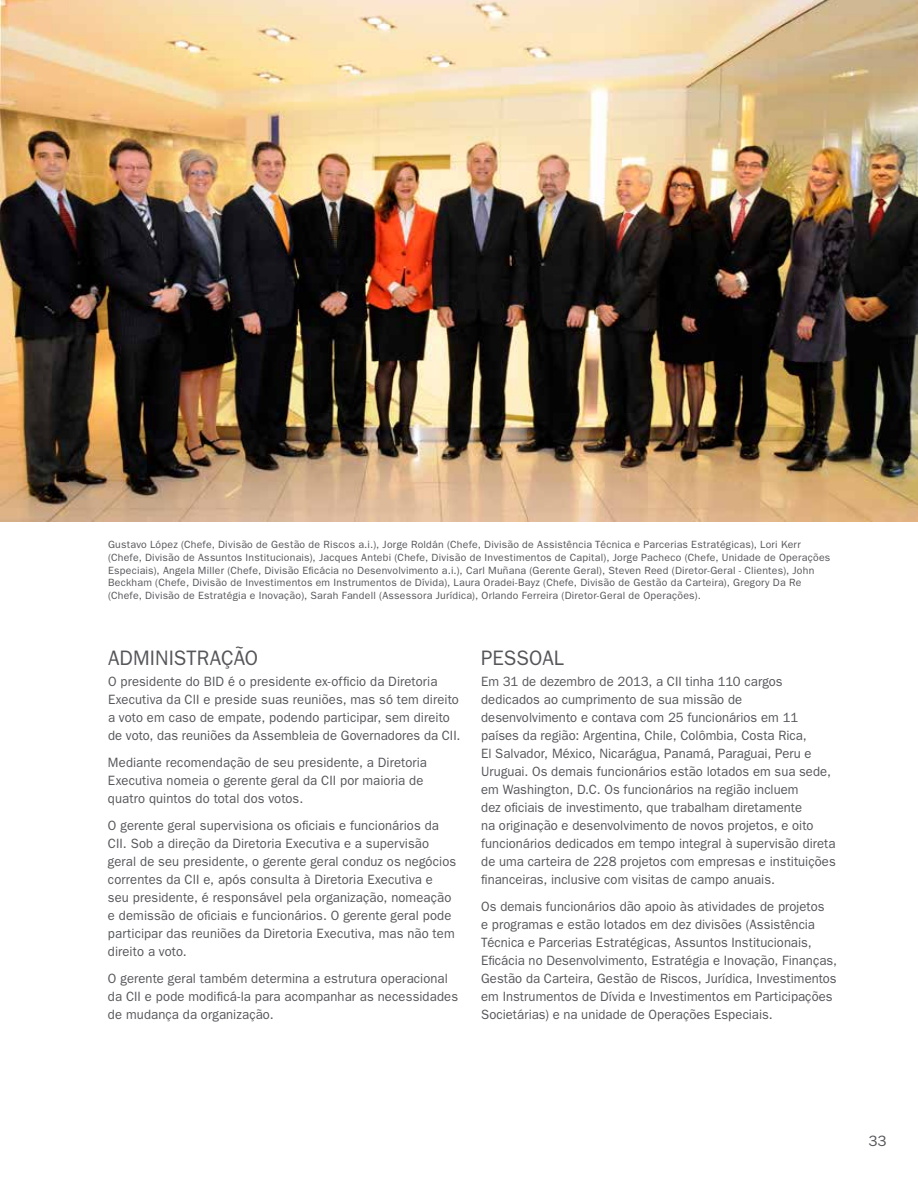
<style>
.page{position:relative;width:918px;height:1188px;background:#fff}
.page>*{position:absolute;margin:0;border:0;box-sizing:border-box;transform-origin:0 0}
.t1{font:21px "Franklin Gothic";letter-spacing:.005em;color:#55565a;scale:.96 1}
.t2{font:15px "Franklin Gothic";color:#55565a}
.t3{font:13.5px/18px "Franklin Gothic";letter-spacing:.01em;color:#55565a;scale:.96 1}
.t4{font:10.5px/12.6px "Franklin Gothic";letter-spacing:.025em;color:#55565a}
</style>
<div class="page">
<img style="left:0;top:0;width:918px;height:522px">
<p class="t4" style="left:108px;top:538px;width:724px">Gustavo López (Chefe, Divisão de Gestão de Riscos a.i.), Jorge Roldán (Chefe, Divisão de Assistência Técnica e Parcerias Estratégicas), Lori Kerr (Chefe, Divisão de Assuntos I nstitucionais), Jacques Antebi (Chefe, Divisão de I nvestimentos de Capital), Jorge Pacheco (Chefe, U nidade de Operações Especiais), Angela M iller (Chefe, Divisão Eficácia no Desenvolvimento a.i.), Carl M uñana (Gerente Geral), Steven Reed (Diretor-Geral - Clientes), John Beckham (Chefe, Divisão de I nvestimentos em I nstrumentos de Dívida), Laura Oradei-Bayz (Chefe, Divisão de Gestão da Carteira), Gregory Da Re (Chefe, Divisão de Estratégia e I novação), Sarah Fandell (Assessora Jurídica), Orlando Ferreira (Diretor-Geral de Operações).</p>
<h1 class="t1" style="left:108px;top:646px;width:158px">Administração</h1>
<p class="t3" style="left:108px;top:672px;width:369px">O presidente do BI D é o presidente ex-officio da Diretoria Executiva da CII e preside suas reuniões, mas só tem direito a voto em caso de empate, podendo participar, sem direito de voto, das reuniões da Assembleia de Governadores da CII .</p>
<p class="t3" style="left:108px;top:753px;width:334px">Mediante recomendação de seu presidente, a Diretoria<br>Executiva nomeia o gerente geral da CII por maioria de quatro quintos do total dos votos.</p>
<p class="t3" style="left:108px;top:816px;width:364px">O gerente geral supervisiona os oficiais e funcionários da<br>CII . Sob a direção da Diretoria Executiva e a supervisão geral de seu presidente, o gerente geral conduz os negócios correntes da CII e, após consulta à Diretoria Executiva e seu presidente, é responsável pela organização, nomeação e demissão de oficiais e funcionários. O gerente geral pode participar das reuniões da Diretoria Executiva, mas não tem direito a voto.</p>
<p class="t3" style="left:108px;top:969px;width:366px">O gerente geral também determina a estrutura operacional da CII e pode modificá-la para acompanhar as necessidades de mudança da organização.</p>
<h1 class="t1" style="left:481px;top:646px;width:88px">Pessoal</h1>
<p class="t3" style="left:481px;top:672px;width:371px">Em 31 de dezembro de 2013, a CII tinha 110 cargos dedicados ao cumprimento de sua missão de desenvolvimento e contava com 25 funcionários em 11 países da região: Argentina, Chile, Colômbia, Costa Rica,<br>El Salvador, México, N icarágua, Panamá, Paraguai, Peru e<br>U ruguai. Os demais funcionários estão lotados em sua sede, em Washington, D.C. Os funcionários na região incluem<br>dez oficiais de investimento, que trabalham diretamente<br>na originação e desenvolvimento de novos projetos, e oito funcionários dedicados em tempo integral à supervisão direta de uma carteira de 228 projetos com empresas e instituições financeiras, inclusive com visitas de campo anuais.</p>
<p class="t3" style="left:481px;top:897px;width:372px">Os demais funcionários dão apoio às atividades de projetos<br>e programas e estão lotados em dez divisões (Assistência Técnica e Parcerias Estratégicas, Assuntos I nstitucionais, Eficácia no Desenvolvimento, Estratégia e I novação, Finanças, Gestão da Carteira, Gestão de Riscos, Jurídica, I nvestimentos em I nstrumentos de Dívida e I nvestimentos em Participações Societárias) e na unidade de Operações Especiais.</p>
<p class="t2" style="left:868px;top:1132px;width:20px">33</p>
</div>
